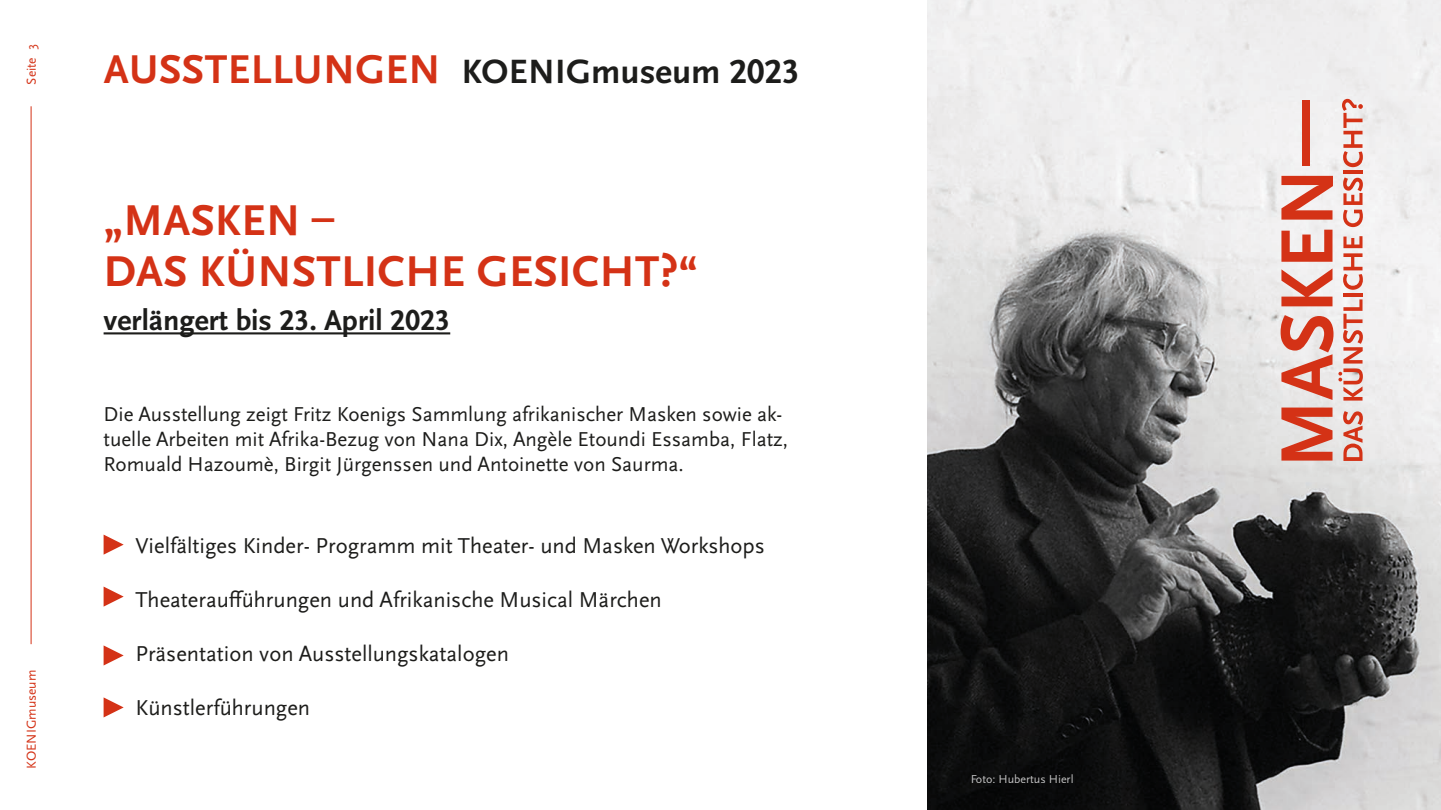
<style>
.page{position:relative;width:1441px;height:810px;background:#fff}
.page>*{position:absolute;margin:0;border:0;box-sizing:border-box;transform-origin:0 0}
.t1{font:700 45px "Scala Sans Pro";letter-spacing:.01em;color:#d43216}
.t2{font:700 35.25px "Scala Sans Pro";color:#1d1d1b}
.t3{font:700 30px "Scala Sans Pro";color:#1d1d1b}
.t4{font:22.5px "Scala Sans Pro";color:#1d1d1b}
.t5{font:21px/25.2px "Scala Sans Pro";color:#1d1d1b}
.t6{font:13.5px "Scala Sans Pro";color:#d43216}
.t7{font:12px "Scala Sans Pro";color:#fff}
.s1{font-size:42px;color:#d43216}
</style>
<div class="page">
<hr style="left:31px;top:106px;width:1px;height:538px;background:#d43216">
<hr style="left:104px;top:332px;width:346px;height:2px;background:#1d1d1b">
<img style="left:927px;top:0;width:513px;height:810px">
<svg style="left:1342px;top:411px;width:20px;height:50px"></svg>
<hr style="left:1343px;top:170px;width:19px;height:4px;background:#d43216">
<svg style="left:1341px;top:99px;width:21px;height:68px"></svg>
<svg style="left:1281px;top:408px;width:51px;height:53px;background:#da7867"></svg>
<svg style="left:1280px;top:176px;width:82px;height:225px"></svg>
<div style="left:1301px;top:100px;width:8px;height:66px;background:#d43216"></div>
<svg style="left:104px;top:535px;width:20px;height:20px"></svg>
<svg style="left:104px;top:645px;width:20px;height:21px"></svg>
<svg style="left:104px;top:587px;width:20px;height:20px"></svg>
<svg style="left:104px;top:697px;width:20px;height:20px"></svg>
<p class="t6" style="left:24px;top:85px;width:41px;rotate:-90deg">Seite 3</p>
<p class="t6" style="left:24px;top:769px;width:100px;rotate:-90deg">KOENIGmuseum</p>
<p class="t2" style="left:104px;top:52px;width:697px"><span class="s1">AUSSTELLUNGEN</span> KOENIGmuseum 2023</p>
<p class="t1" style="left:104px;top:195px;width:232px">„MASKEN –</p>
<p class="t1" style="left:104px;top:246px;width:595px">DAS KÜNSTLICHE GESICHT?“</p>
<p class="t3" style="left:104px;top:303px;width:348px">verlängert bis 23. April 2023</p>
<p class="t5" style="left:104px;top:401px;width:686px">Die Ausstellung zeigt Fritz Koenigs Sammlung afrikanischer Masken sowie ak&shy;tuelle Arbeiten mit Afrika-Bezug von Nana Dix, Angèle Etoundi Essamba, Flatz,<br>Romuald Hazoumè, Birgit Jürgenssen und Antoinette von Saurma.</p>
<p class="t4" style="left:135px;top:532px;width:630px">Vielfältiges Kinder- Programm mit Theater- und Masken Workshops</p>
<p class="t4" style="left:135px;top:586px;width:528px">Theateraufführungen und Afrikanische Musical Märchen</p>
<p class="t4" style="left:135px;top:640px;width:375px">Präsentation von Ausstellungskatalogen</p>
<p class="t4" style="left:135px;top:694px;width:176px">Künstlerführungen</p>
<p class="t7" style="left:969px;top:772px;width:105px">Foto: Hubertus Hierl</p>
</div>
